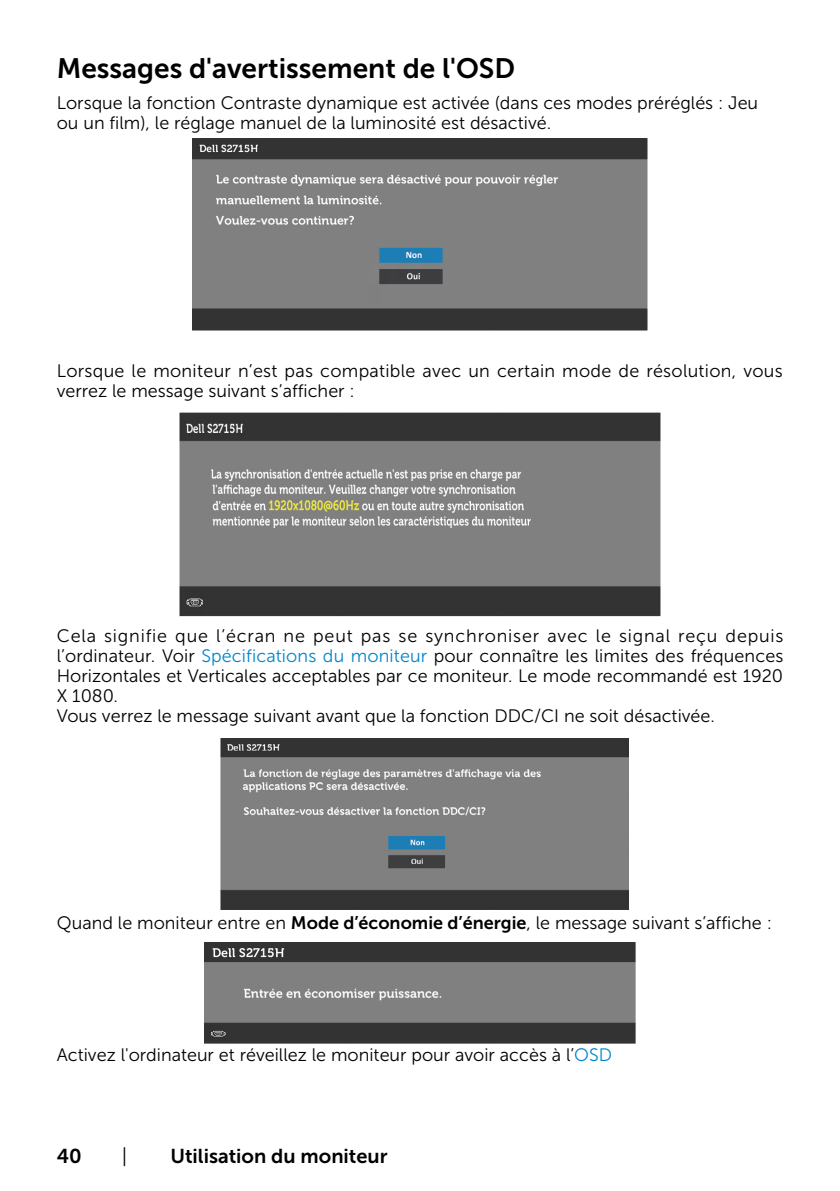
<style>
.page{position:relative;width:840px;height:1191px;background:#fff}
.page>*{position:absolute;margin:0;border:0;box-sizing:border-box;transform-origin:0 0}
.Head3{font:28px "Museo Sans For Dell 700";color:#000}
.t1{font:20px "Museo Sans For Dell 700";color:#000}
.t2{font:20px "Museo Sans For Dell 300";color:#000}
.Paragraph{font:18px/20px "Museo Sans For Dell 300";color:#000}
.s1{color:#0087cb}
.s2{font-family:"Museo Sans For Dell 700"}
</style>
<div class="page">
<img style="left:192px;top:138px;width:455px;height:192px">
<img style="left:180px;top:413px;width:479px;height:203px">
<img style="left:220px;top:738px;width:408px;height:171px">
<img style="left:204px;top:942px;width:431px;height:101px">
<p class="Head3" style="left:57px;top:52px;width:459px">Messages d'avertissement de l'OSD</p>
<p class="Paragraph" style="left:57px;top:93px;width:702px">Lorsque la fonction Contraste dynamique est activée (dans ces modes préréglés : Jeu ou un film), le réglage manuel de la luminosité est désactivé.</p>
<p class="Paragraph" style="left:57px;top:360px;width:727px">Lorsque le moniteur n’est pas compatible avec un certain mode de résolution, vous verrez le message suivant s’afficher :</p>
<p class="Paragraph" style="left:57px;top:626px;width:728px;text-align:justify">Cela signifie que l’écran ne peut pas se synchroniser avec le signal reçu depuis l’ordinateur. Voir <span class="s1">Spécifications du moniteur</span> pour connaître les limites des fréquences Horizontales et Verticales acceptables par ce moniteur. Le mode recommandé est 1920<br>X 1080.</p>
<p class="Paragraph" style="left:57px;top:706px;width:659px">Vous verrez le message suivant avant que la fonction DDC/CI ne soit désactivée.</p>
<p class="Paragraph" style="left:57px;top:913px;width:716px">Quand le moniteur entre en <span class="s2">Mode d’économie d’énergie</span>, le message suivant s’affiche :</p>
<p class="Paragraph" style="left:57px;top:1044px;width:556px">Activez l'ordinateur et réveillez le moniteur pour avoir accès à l’<span class="s1">OSD</span></p>
<p class="t1" style="left:57px;top:1144px;width:26px">40</p>
<p class="t2" style="left:122px;top:1145px;width:7px">|</p>
<p class="t1" style="left:170px;top:1144px;width:219px">Utilisation du moniteur</p>
</div>
